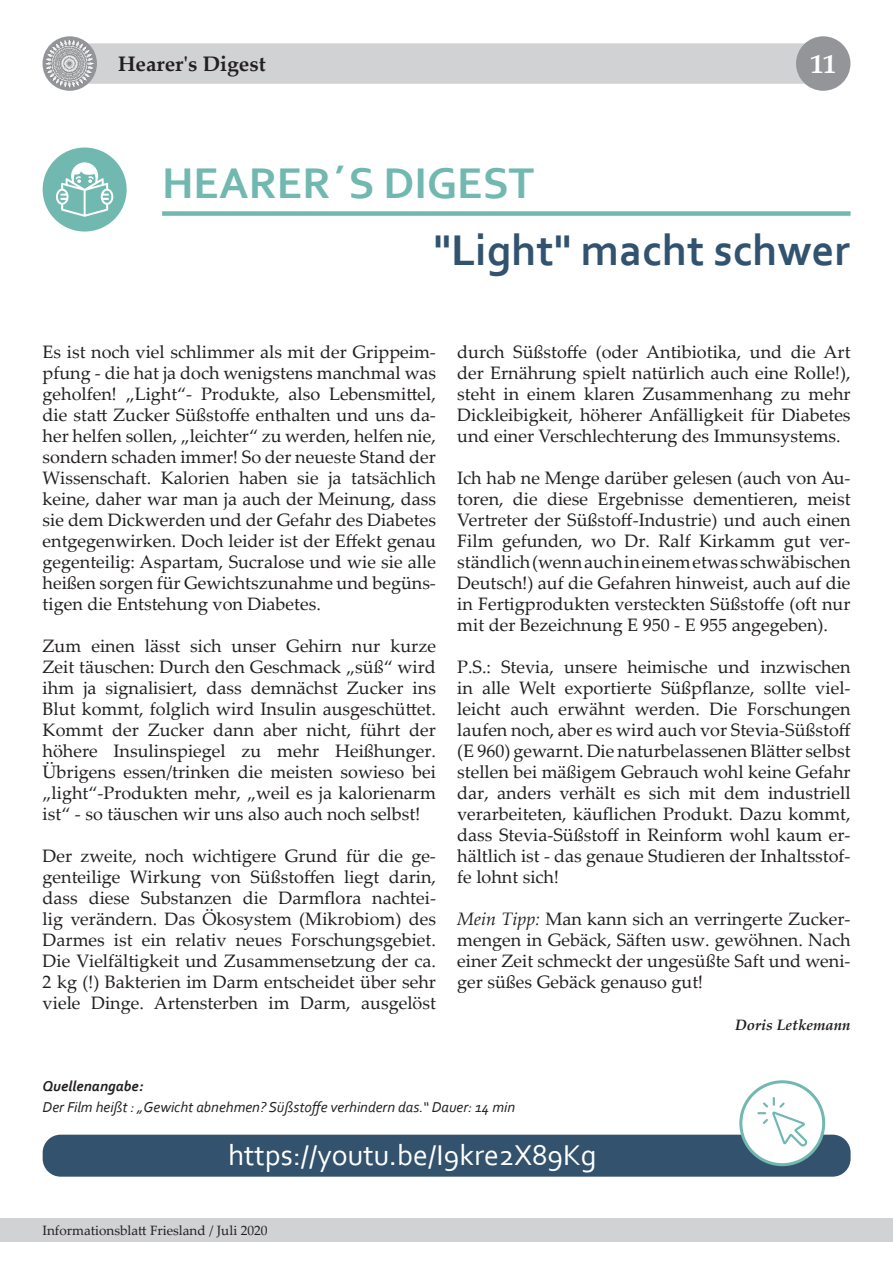
<style>
.page{position:relative;width:893px;height:1263px;background:#fff}
.page>*{position:absolute;margin:0;border:0;box-sizing:border-box;transform-origin:0 0}
.t1{font:700 45px "Corbel";color:#315370}
.t2{font:700 45px "Corbel";color:#70b8b0}
.t3{font:30px "Corbel";color:#fff}
.t4{font:700 27px "Palatino Linotype";color:#fff}
.t5{font:700 21px "Palatino Linotype";color:#231f20}
.t6{font:18px/21px "Palatino Linotype";color:#231f20;text-align:justify}
.t7{font:italic 15px "Corbel";color:#231f20}
.t8{font:italic 700 15px "Palatino Linotype";color:#231f20}
.t9{font:italic 700 15px "Corbel";color:#231f20}
.t10{font:13.5px "Palatino Linotype";color:#231f20}
.s1{font-style:italic}
</style>
<div class="page">
<div style="left:69px;top:42px;width:755px;height:43px;background:#d1d2d4;border:2px solid #fff"></div>
<div style="left:43px;top:36px;width:54px;height:55px;background:#939598;border-radius:50%"></div>
<div style="left:796px;top:36px;width:54px;height:55px;background:#939598;border-radius:50%"></div>
<img style="left:46px;top:39px;width:48px;height:49px;border-radius:24px">
<div style="left:0;top:1219px;width:893px;height:23px;background:#d1d2d4"></div>
<div style="left:43px;top:148px;width:84px;height:84px;background:#70b8b0;border-radius:50%"></div>
<svg style="left:56px;top:162px;width:57px;height:55px"></svg>
<div style="left:162px;top:211px;width:689px;height:5px;background:#70b8b0"></div>
<div style="left:43px;top:1135px;width:808px;height:42px;background:#32526d;border-radius:18px"></div>
<div style="left:741px;top:1082px;width:83px;height:83px;background:#fff;border-radius:50%"></div>
<div style="left:739px;top:1080px;width:86px;height:86px;border:3px solid #70b8b0;border-radius:50%"></div>
<svg style="left:757px;top:1097px;width:50px;height:49px"></svg>
<p class="t5" style="left:118px;top:49px;width:149px">Hearer's Digest</p>
<h3 class="t4" style="left:810px;top:45px;width:28px">11</h3>
<p class="t2" style="left:162px;top:155px;width:374px">HEARER´S DIGEST</p>
<p class="t1" style="left:434px;top:222px;width:418px">"Light" macht schwer</p>
<p class="t6" style="left:43px;top:340px;width:395px">Es ist noch viel schlimmer als mit der Grippeim&shy;pfung - die hat ja doch wenigstens manchmal was geholfen! „Light“- Produkte, also Lebensmittel, die statt Zucker Süßstoffe enthalten und uns da&shy;her helfen sollen, „leichter“ zu werden, helfen nie, sondern schaden immer! So der neueste Stand der Wissenschaft. Kalorien haben sie ja tatsächlich keine, daher war man ja auch der Meinung, dass sie dem Dickwerden und der Gefahr des Diabetes entgegenwirken. Doch leider ist der Effekt genau gegenteilig: Aspartam, Sucralose und wie sie alle heißen sorgen für Gewichtszunahme und begüns&shy;tigen die Entstehung von Diabetes.</p>
<p class="t6" style="left:43px;top:634px;width:395px">Zum einen lässt sich unser Gehirn nur kurze Zeit täuschen: Durch den Geschmack „süß“ wird ihm ja signalisiert, dass demnächst Zucker ins Blut kommt, folglich wird Insulin ausgeschüttet.</p>
<p class="t6" style="left:43px;top:718px;width:395px">Kommt der Zucker dann aber nicht, führt der höhere Insulinspiegel zu mehr Heißhunger.<br>Übrigens essen/trinken die meisten sowieso bei „light“-Produkten mehr, „weil es ja kalorienarm ist“ - so täuschen wir uns also auch noch selbst!</p>
<p class="t6" style="left:43px;top:844px;width:395px">Der zweite, noch wichtigere Grund für die ge&shy;genteilige Wirkung von Süßstoffen liegt darin, dass diese Substanzen die Darmflora nachtei&shy;lig verändern. Das Ökosystem (Mikrobiom) des Darmes ist ein relativ neues Forschungsgebiet.<br>Die Vielfältigkeit und Zusammensetzung der ca.<br>2 kg (!) Bakterien im Darm entscheidet über sehr viele Dinge. Artensterben im Darm, ausgelöst</p>
<p class="t6" style="left:457px;top:340px;width:395px">durch Süßstoffe (oder Antibiotika, und die Art der Ernährung spielt natürlich auch eine Rolle!), steht in einem klaren Zusammenhang zu mehr Dickleibigkeit, höherer Anfälligkeit für Diabetes und einer Verschlechterung des Immunsystems.</p>
<p class="t6" style="left:457px;top:466px;width:395px">Ich hab ne Menge darüber gelesen (auch von Au&shy;toren, die diese Ergebnisse dementieren, meist Vertreter der Süßstoff-Industrie) und auch einen Film gefunden, wo Dr. Ralf Kirkamm gut ver&shy;ständlich (wenn auch in einem etwas schwäbischen Deutsch!) auf die Gefahren hinweist, auch auf die in Fertigprodukten versteckten Süßstoffe (oft nur mit der Bezeichnung E 950 - E 955 angegeben).</p>
<p class="t6" style="left:457px;top:655px;width:395px">P.S.: Stevia, unsere heimische und inzwischen in alle Welt exportierte Süßpflanze, sollte viel&shy;leicht auch erwähnt werden. Die Forschungen laufen noch, aber es wird auch vor Stevia-Süßstoff</p>
<p class="t6" style="left:457px;top:739px;width:395px">(E 960) gewarnt. Die naturbelassenen Blätter selbst stellen bei mäßigem Gebrauch wohl keine Gefahr dar, anders verhält es sich mit dem industriell verarbeiteten, käuflichen Produkt. Dazu kommt, dass Stevia-Süßstoff in Reinform wohl kaum er&shy;hältlich ist - das genaue Studieren der Inhaltsstof&shy;fe lohnt sich!</p>
<p class="t6" style="left:457px;top:907px;width:395px"><span class="s1">Mein Tipp:</span> Man kann sich an verringerte Zucker&shy;mengen in Gebäck, Säften usw. gewöhnen. Nach einer Zeit schmeckt der ungesüßte Saft und weni&shy;ger süßes Gebäck genauso gut!</p>
<p class="t8" style="left:735px;top:1014px;width:117px">Doris Letkemann</p>
<p class="t9" style="left:43px;top:1077px;width:102px">Quellenangabe:</p>
<p class="t7" style="left:43px;top:1098px;width:474px">Der Film heißt : „Gewicht abnehmen? Süßstoffe verhindern das.“ Dauer: 14 min</p>
<p class="t3" style="left:228px;top:1137px;width:370px">https://youtu.be/I9kre2X89Kg</p>
<p class="t10" style="left:43px;top:1220px;width:227px">Informationsblatt Friesland / Juli 2020</p>
</div>
